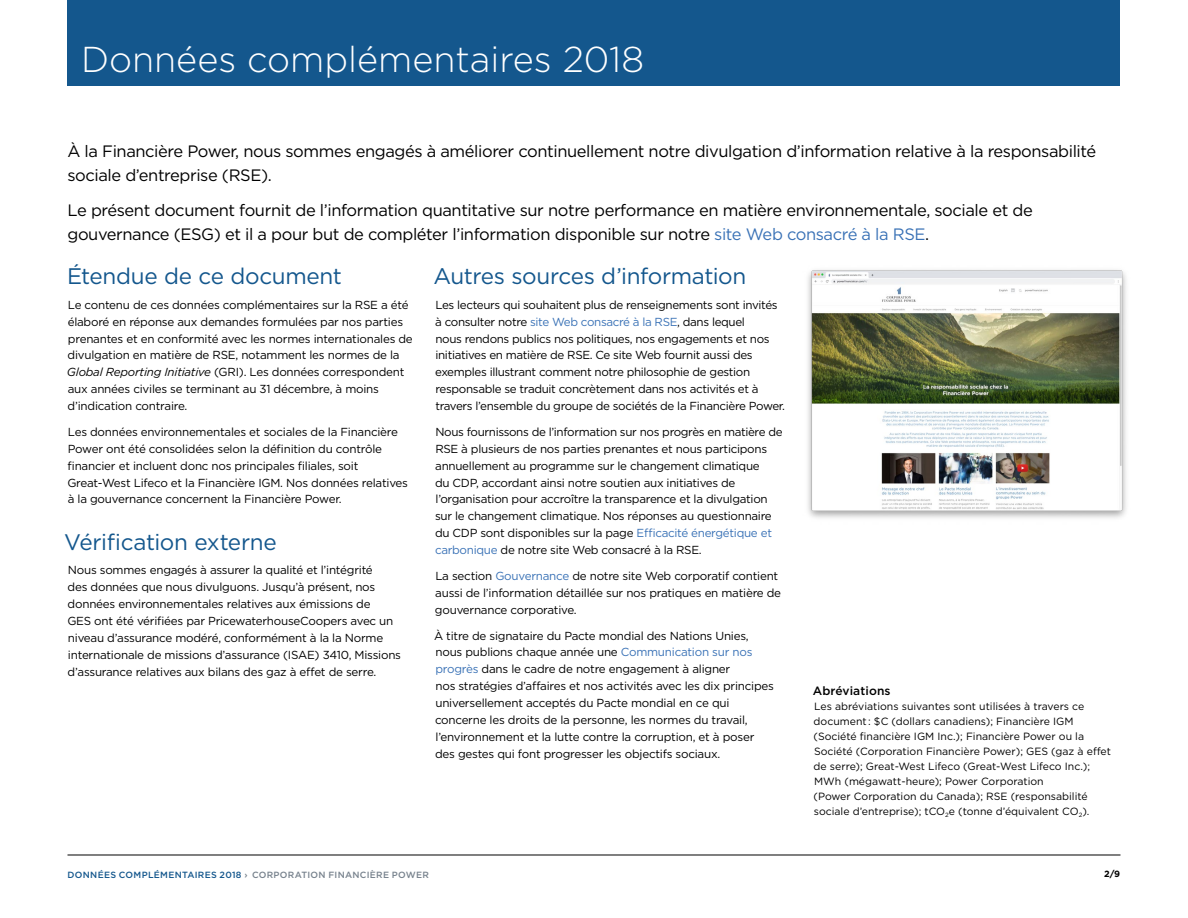
<style>
.page{position:relative;width:1188px;height:918px;background:#fff}
.page>*{position:absolute;margin:0;border:0;box-sizing:border-box;transform-origin:0 0}
.t1{font:300 36px "Gotham";color:#fff}
.H1_bleu{font:22.5px "Gotham";letter-spacing:-.015em;color:#14578d}
.Intro_black_FR{font:16.5px/24px "Gotham";letter-spacing:-.025em;color:#000}
.Texte_1{font:500 12px "Gotham";letter-spacing:.01em;color:#000}
.Texte_1_FR{font:11.7px/16.8px "Gotham";letter-spacing:-.02em;color:#000}
.abreviations{font:10.5px/15px "Gotham";color:#000}
.t2{font:500 9px "Gotham";letter-spacing:.035em;color:#77828d}
.t3{font:700 9px "Gotham";color:#000}
.s1{color:#3a72b6}
.s2{font-style:italic}
.s3{color:#14578d}
</style>
<div class="page">
<hr style="left:68px;top:855px;width:1052px;height:1px;background:#000">
<img style="left:808px;top:270px;width:318px;height:248px">
<div style="left:68px;top:0;width:1052px;height:86px;background:#14578d"></div>
<h1 class="t1" style="left:81px;top:37px;width:565px">Données complémentaires 2018</h1>
<p class="Intro_black_FR" style="left:68px;top:139px;width:1030px">À la Financière Power, nous sommes engagés à améliorer continuellement notre divulgation d’information relative à la responsabilité sociale d’entreprise (RSE).</p>
<p class="Intro_black_FR" style="left:68px;top:198px;width:967px">Le présent document fournit de l’information quantitative sur notre performance en matière environnementale, sociale et de gouvernance (ESG) et il a pour but de compléter l’information disponible sur notre <span class="s1">site Web consacré à la RSE</span>.</p>
<p class="H1_bleu" style="left:67px;top:262px;width:276px">Étendue de ce document</p>
<p class="Texte_1_FR" style="left:67px;top:296px;width:347px">Le contenu de ces données complémentaires sur la RSE a été élaboré en réponse aux demandes formulées par nos parties prenantes et en conformité avec les normes internationales de divulgation en matière de RSE, notamment les normes de la <span class="s2">Global Reporting Initiative</span> (GRI). Les données correspondent aux années civiles se terminant au 31 décembre, à moins d’indication contraire.</p>
<p class="Texte_1_FR" style="left:67px;top:423px;width:342px">Les données environnementales et sociales de la Financière Power ont été consolidées selon la définition du contrôle financier et incluent donc nos principales filiales, soit Great‑West Lifeco et la Financière IGM. Nos données relatives à la gouvernance concernent la Financière Power.</p>
<p class="H1_bleu" style="left:64px;top:528px;width:214px">Vérification externe</p>
<p class="Texte_1_FR" style="left:67px;top:562px;width:335px">Nous sommes engagés à assurer la qualité et l’intégrité<br>des données que nous divulguons. Jusqu’à présent, nos données environnementales relatives aux émissions de<br>GES ont été vérifiées par PricewaterhouseCoopers avec un niveau d’assurance modéré, conformément à la la Norme internationale de missions d’assurance (ISAE) 3410, Missions d’assurance relatives aux bilans des gaz à effet de serre.</p>
<p class="H1_bleu" style="left:433px;top:262px;width:315px">Autres sources d’information</p>
<p class="Texte_1_FR" style="left:435px;top:296px;width:351px">Les lecteurs qui souhaitent plus de renseignements sont invités à consulter notre <span class="s1">site Web consacré à la RSE</span>, dans lequel<br>nous rendons publics nos politiques, nos engagements et nos initiatives en matière de RSE. Ce site Web fournit aussi des exemples illustrant comment notre philosophie de gestion responsable se traduit concrètement dans nos activités et à travers l’ensemble du groupe de sociétés de la Financière Power.</p>
<p class="Texte_1_FR" style="left:435px;top:423px;width:349px">Nous fournissons de l’information sur nos progrès en matière de RSE à plusieurs de nos parties prenantes et nous participons annuellement au programme sur le changement climatique<br>du CDP, accordant ainsi notre soutien aux initiatives de l’organisation pour accroître la transparence et la divulgation sur le changement climatique. Nos réponses au questionnaire du CDP sont disponibles sur la page <span class="s1">Efficacité énergétique et carbonique</span> de notre site Web consacré à la RSE.</p>
<p class="Texte_1_FR" style="left:435px;top:567px;width:348px">La section <span class="s1">Gouvernance</span> de notre site Web corporatif contient aussi de l’information détaillée sur nos pratiques en matière de gouvernance corporative.</p>
<p class="Texte_1_FR" style="left:434px;top:627px;width:341px">À titre de signataire du Pacte mondial des Nations Unies, nous publions chaque année une <span class="s1">Communication sur nos progrès</span> dans le cadre de notre engagement à aligner<br>nos stratégies d’affaires et nos activités avec les dix principes universellement acceptés du Pacte mondial en ce qui concerne les droits de la personne, les normes du travail, l’environnement et la lutte contre la corruption, et à poser des gestes qui font progresser les objectifs sociaux.</p>
<p class="Texte_1" style="left:813px;top:683px;width:79px">Abréviations</p>
<p class="abreviations" style="left:814px;top:698px;width:299px">Les abréviations suivantes sont utilisées à travers ce document : $C (dollars canadiens); Financière IGM (Société financière IGM Inc.); Financière Power ou la Société (Corporation Financière Power); GES (gaz à effet de serre); Great-West Lifeco (Great-West Lifeco Inc.); MWh (mégawatt-heure); Power Corporation<br>(Power Corporation du Canada); RSE (responsabilité sociale d’entreprise); tCO<sub>2</sub>e (tonne d’équivalent CO<sub>2</sub>).</p>
<p class="t2" style="left:68px;top:868px;width:363px"><span class="s3">DONNÉES COMPLÉMENTAIRES 2018</span> › CORPORATION FINANCIÈRE POWER</p>
<p class="t3" style="left:1104px;top:868px;width:18px">2/9</p>
</div>
